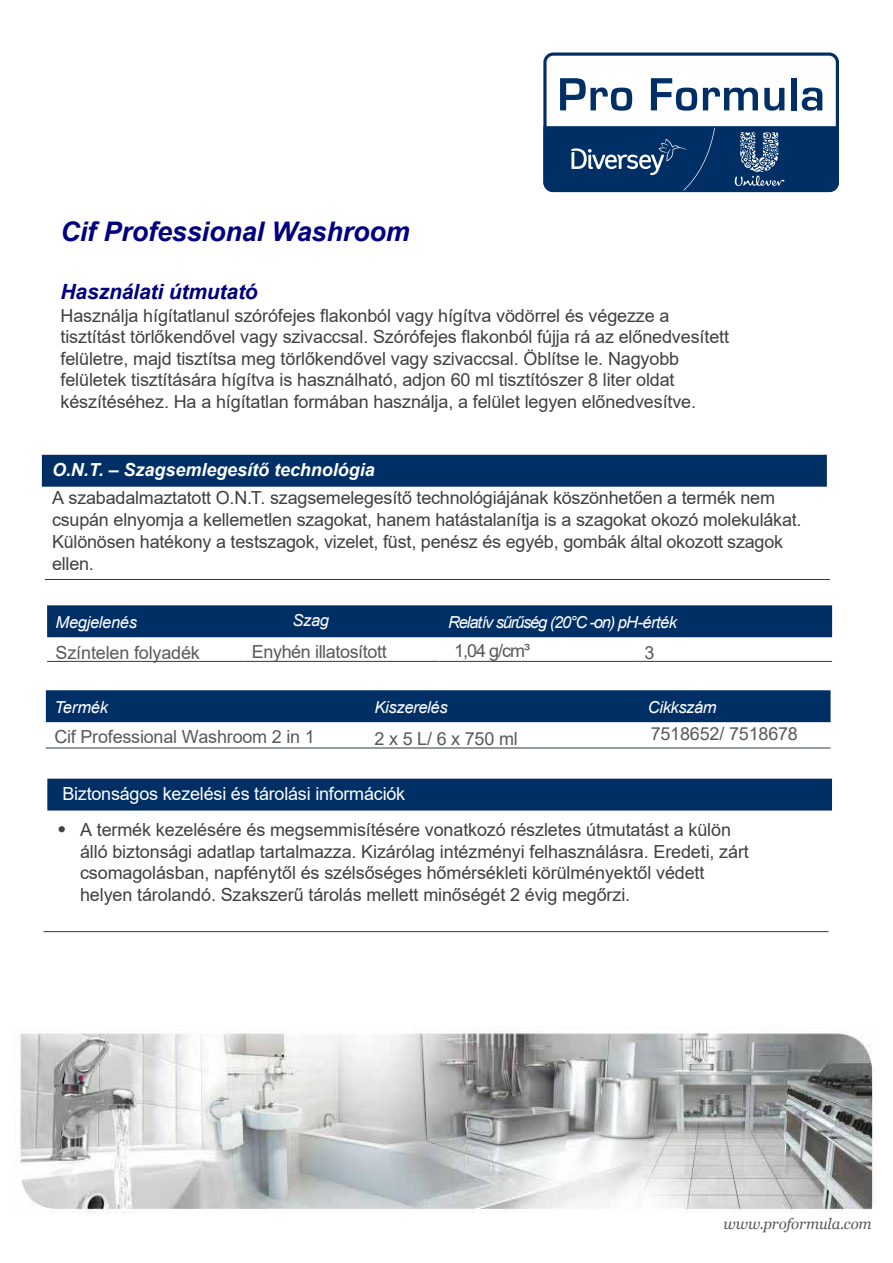
<style>
.page{position:relative;width:893px;height:1263px;background:#fff}
.page>*{position:absolute;margin:0;border:0;box-sizing:border-box;transform-origin:0 0}
.t1{font:italic 700 27px "Arial";letter-spacing:-.005em;color:#000080}
.t2{font:italic 700 21px "Arial";letter-spacing:-.005em;color:#000080}
.t3{font:18px/21.6px "Arial";letter-spacing:-.005em;color:#404040}
.t4{font:18px "Arial";letter-spacing:-.01em;color:#58595b}
.t5{font:18px "Arial";letter-spacing:-.01em;color:#fff}
.t6{font:italic 700 18px "Arial";color:#fff}
.t7{font:italic 16.5px "Arial";letter-spacing:-.02em;color:#fff}
.t8{font:italic 16.5px "Arial";letter-spacing:-.07em;color:#fff}
.t9{font:italic 15px "Georgia";letter-spacing:-.01em;color:#58595b}
.s1{font-family:"Aaux Pro OT";font-size:19.95px}
</style>
<div class="page">
<div style="left:42px;top:455px;width:785px;height:32px;background:#002f65"></div>
<img style="left:20px;top:1027px;width:854px;height:186px">
<svg style="left:543px;top:53px;width:296px;height:139px"></svg>
<div style="left:46px;top:690px;width:784px;height:32px;background:#002f65"></div>
<hr style="left:46px;top:748px;width:320px;height:1px;background:#2e3842">
<hr style="left:366px;top:748px;width:273px;height:1px;background:#2e3842">
<hr style="left:639px;top:748px;width:191px;height:1px;background:#2e3842">
<div style="left:47px;top:605px;width:785px;height:32px;background:#002f65"></div>
<hr style="left:47px;top:661px;width:196px;height:1px;background:#2e3842">
<hr style="left:243px;top:661px;width:197px;height:1px;background:#2e3842">
<hr style="left:440px;top:661px;width:196px;height:1px;background:#2e3842">
<hr style="left:636px;top:661px;width:196px;height:1px;background:#2e3842">
<div style="left:47px;top:779px;width:785px;height:31px;background:#002f65"></div>
<hr style="left:44px;top:931px;width:784px;height:1px;background:#2c3741">
<hr style="left:45px;top:579px;width:785px;height:1px;background:#2c3741">
<h1 class="t1" style="left:61px;top:214px;width:351px">Cif Professional Washroom</h1>
<p class="t2" style="left:61px;top:277px;width:199px">Használati útmutató</p>
<p class="t3" style="left:61px;top:304px;width:670px">Használja hígítatlanul szórófejes flakonból vagy hígítva vödörrel és végezze a tisztítást törlőkendővel vagy szivaccsal. Szórófejes flakonból fújja rá az előnedvesített felületre, majd tisztítsa meg törlőkendővel vagy szivaccsal. Öblítse le. Nagyobb felületek tisztítására hígítva is használható, adjon 60 ml tisztítószer 8 liter oldat készítéséhez. Ha a hígítatlan formában használja, a felület legyen előnedvesítve.</p>
<p class="t6" style="left:52px;top:458px;width:324px">O.N.T. – Szagsemlegesítő technológia</p>
<p class="t3" style="left:52px;top:487px;width:751px;line-height:22px">A szabadalmaztatott O.N.T. szagsemelegesítő technológiájának köszönhetően a termék nem csupán elnyomja a kellemetlen szagokat, hanem hatástalanítja is a szagokat okozó molekulákat.<br>Különösen hatékony a testszagok, vizelet, füst, penész és egyéb, gombák által okozott szagok ellen.</p>
<p class="t7" style="left:56px;top:611px;width:83px">Megjelenés</p>
<p class="t7" style="left:292px;top:610px;width:38px">Szag</p>
<p class="t8" style="left:448px;top:611px;width:230px">Relatív sűrűség (20°C -on) pH-érték</p>
<p class="t4" style="left:56px;top:640px;width:146px">Színtelen folyadék</p>
<p class="t4" style="left:252px;top:640px;width:136px">Enyhén illatosított</p>
<p class="t4" style="left:454px;top:638px;width:77px">1,04 g/cm³</p>
<p class="t4" style="left:644px;top:640px;width:12px">3</p>
<p class="t7" style="left:54px;top:696px;width:55px">Termék</p>
<p class="t7" style="left:375px;top:696px;width:75px">Kiszerelés</p>
<p class="t7" style="left:648px;top:696px;width:70px">Cikkszám</p>
<p class="t4" style="left:54px;top:724px;width:262px">Cif Professional Washroom 2 in 1</p>
<p class="t4" style="left:375px;top:726px;width:145px">2 x 5 L/ 6 x 750 ml</p>
<p class="t4" style="left:651px;top:722px;width:149px">7518652/ 7518678</p>
<p class="t5" style="left:62px;top:782px;width:344px">Biztonságos kezelési és tárolási információk</p>
<p class="t3" style="left:80px;top:819px;width:670px;text-indent:-23px"><span class="s1">•</span> A termék kezelésére és megsemmisítésére vonatkozó részletes útmutatást a külön álló biztonsági adatlap tartalmazza. Kizárólag intézményi felhasználásra. Eredeti, zárt csomagolásban, napfénytől és szélsőséges hőmérsékleti körülményektől védett helyen tárolandó. Szakszerű tárolás mellett minőségét 2 évig megőrzi.</p>
<p class="t9" style="left:723px;top:1215px;width:150px">www.proformula.com</p>
</div>
